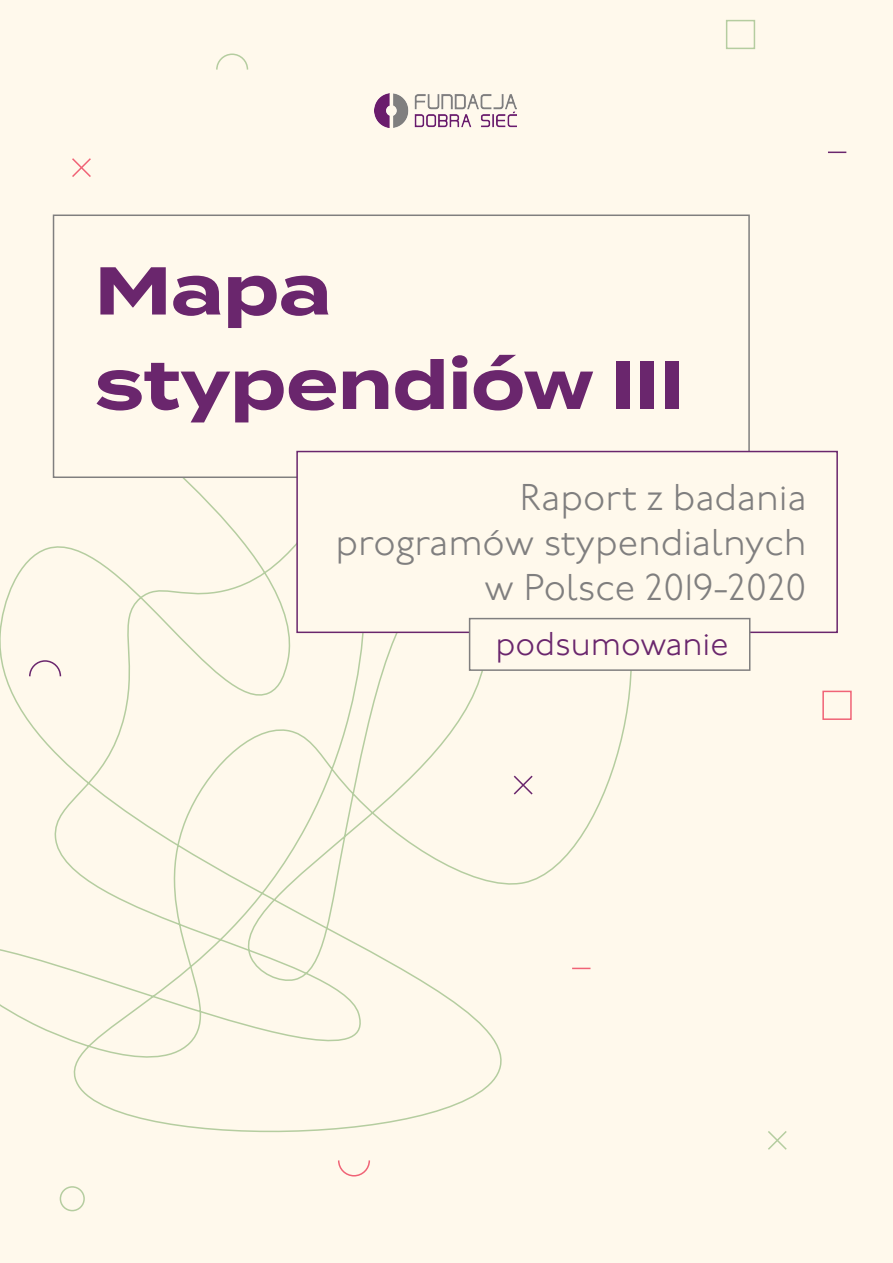
<style>
.page{position:relative;width:893px;height:1263px;background:#fff}
.page>*{position:absolute;margin:0;border:0;box-sizing:border-box;transform-origin:0 0}
.t1{font:700 67.5px/94.5px "Termina";color:#6a266d}
.t2{font:300 37.2px/44.7px "P22 Underground";color:#807f7f;text-align:right}
.t3{font:300 33px "P22 Underground";color:#6a266d}
</style>
<div class="page">
<div style="left:0;top:1px;width:893px;height:1262px;background:#fff9ec"></div>
<svg style="left:0;top:340px;width:632px;height:793px"></svg>
<div style="left:54px;top:215px;width:695px;height:262px;background:#fff9ec"></div>
<div style="left:53px;top:214px;width:697px;height:264px;border:2px solid #807f7f"></div>
<div style="left:297px;top:451px;width:540px;height:181px;background:#fff9ec"></div>
<div style="left:296px;top:451px;width:542px;height:182px;border:2px solid #6a266d"></div>
<div style="left:470px;top:619px;width:280px;height:51px;background:#fff9ec"></div>
<div style="left:469px;top:618px;width:281px;height:53px;border:2px solid #807f7f"></div>
<img style="left:375px;top:94px;width:141px;height:34px">
<svg style="left:512px;top:774px;width:22px;height:22px"></svg>
<svg style="left:768px;top:1131px;width:19px;height:19px"></svg>
<svg style="left:72px;top:158px;width:19px;height:19px"></svg>
<svg style="left:216px;top:53px;width:33px;height:17px"></svg>
<svg style="left:28px;top:659px;width:34px;height:19px"></svg>
<svg style="left:338px;top:1160px;width:32px;height:17px"></svg>
<div style="left:822px;top:691px;width:30px;height:29px;border:2px solid #f06376"></div>
<div style="left:726px;top:20px;width:29px;height:29px;border:2px solid #b5cda0"></div>
<svg style="left:572px;top:968px;width:18px;height:1px"></svg>
<svg style="left:828px;top:152px;width:18px;height:1px"></svg>
<div style="left:60px;top:1186px;width:25px;height:25px;border:2px solid #b5cda0;border-radius:50%"></div>
<h1 class="t1" style="left:95px;top:244px;width:591px">Mapa stypendiów III</h1>
<p class="t2" style="left:335px;top:477px;width:473px">Raport z badania programów stypendialnych w Polsce 2019-2020</p>
<p class="t3" style="left:495px;top:625px;width:234px">podsumowanie</p>
</div>
